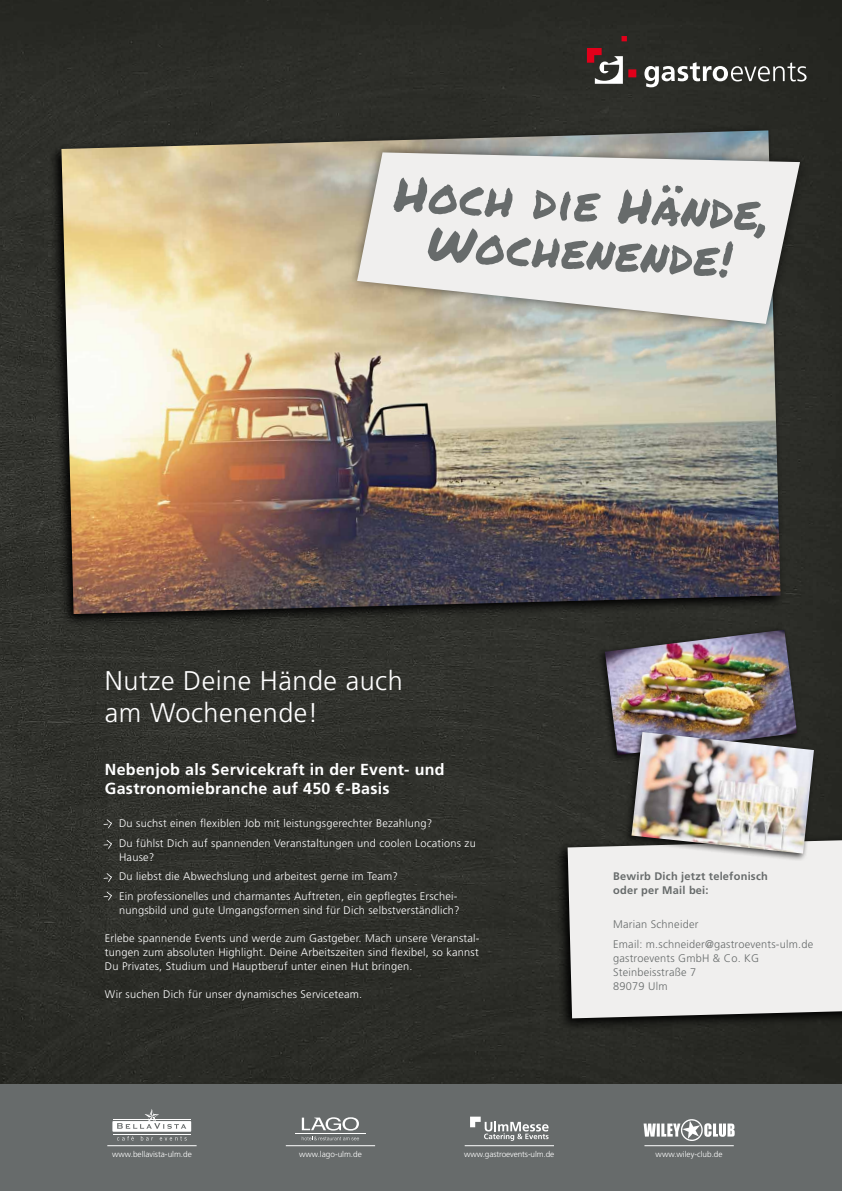
<style>
.page{position:relative;width:842px;height:1191px;background:#fff}
.page>*{position:absolute;margin:0;border:0;box-sizing:border-box;transform-origin:0 0}
.t1{font:48px/48px "Permanent Marker";color:#676b6b;text-align:center}
.t2{font:300 27px/32px "Frutiger";letter-spacing:.02em;color:#fff}
.t3{font:700 16px/19px "Frutiger";letter-spacing:.02em;color:#fff}
.t4{font:300 11px/19.7px "Frutiger";letter-spacing:.02em;color:#fff}
.t5{font:300 11px/14px "Frutiger";letter-spacing:.02em;color:#676b6b}
.t6{font:700 11px/14px "Frutiger";letter-spacing:.02em;color:#676b6b}
.t7{font:300 8.2px "Frutiger";color:#fff}
.s1{font-family:"Euro Mono"}
</style>
<div class="page">
<img style="left:0;top:0;width:842px;height:1084px">
<div style="left:0;top:1084px;width:842px;height:107px;background:#676b6b"></div>
<div style="left:628px;top:69px;width:8px;height:8px;background:#e2001a"></div>
<svg style="left:621px;top:36px;width:6px;height:5px"></svg>
<svg style="left:587px;top:48px;width:36px;height:36px"></svg>
<svg style="left:644px;top:62px;width:162px;height:25px"></svg>
<svg style="left:554px;top:834px;width:288px;height:197px;background:#21221e"></svg>
<div style="left:568px;top:840px;width:274px;height:178px;background:#f0efee"></div>
<svg style="left:302px;top:1136px;width:57px;height:4px"></svg>
<svg style="left:302px;top:1117px;width:57px;height:13px"></svg>
<hr style="left:295px;top:1132px;width:71px;height:1px;background:#fff">
<hr style="left:286px;top:1145px;width:89px;height:1px;background:#fff">
<svg style="left:644px;top:1119px;width:91px;height:22px"></svg>
<hr style="left:644px;top:1145px;width:90px;height:1px;background:#fff">
<svg style="left:470px;top:1116px;width:79px;height:24px"></svg>
<hr style="left:465px;top:1145px;width:89px;height:1px;background:#fff">
<hr style="left:107px;top:1145px;width:90px;height:1px;background:#fff">
<svg style="left:112px;top:1109px;width:79px;height:31px"></svg>
<div style="left:597px;top:626px;width:204px;height:137px;background:#2d2e29"></div>
<img style="left:605px;top:629px;width:192px;height:126px">
<div style="left:624px;top:728px;width:193px;height:133px;background:#000;opacity:.75"></div>
<img style="left:631px;top:732px;width:183px;height:121px">
<svg style="left:48px;top:125px;width:737px;height:502px;background:#2b2c28"></svg>
<img style="left:61px;top:130px;width:719px;height:484px">
<div style="left:348px;top:143px;width:461px;height:190px;background:#000;opacity:.5"></div>
<svg style="left:357px;top:152px;width:443px;height:172px;background:#dddcd8"></svg>
<svg style="left:103px;top:891px;width:9px;height:9px"></svg>
<svg style="left:103px;top:873px;width:9px;height:9px"></svg>
<svg style="left:103px;top:839px;width:9px;height:10px"></svg>
<svg style="left:103px;top:819px;width:9px;height:9px"></svg>
<h1 class="t1" style="left:396px;top:168px;width:377px;rotate:3deg">Hoch die Hände,<br>Wochenende!</h1>
<h2 class="t2" style="left:105px;top:665px;width:299px">Nutze Deine Hände auch am Wochenende!</h2>
<h3 class="t3" style="left:105px;top:760px;width:341px">Nebenjob als Servicekraft in der Event- und<br>Gastronomiebranche auf 450 <span class="s1">€</span>-Basis</h3>
<p class="t4" style="left:119px;top:813px;width:358px">Du suchst einen flexiblen Job mit leistungsgerechter Bezahlung?<br>Du fühlst Dich auf spannenden Veranstaltungen und coolen Locations zu</p>
<p class="t4" style="left:119px;top:847px;width:340px">Hause?<br>Du liebst die Abwechslung und arbeitest gerne im Team?<br>Ein professionelles und charmantes Auftreten, ein gepflegtes Erschei-</p>
<p class="t4" style="left:119px;top:900px;width:342px">nungsbild und gute Umgangsformen sind für Dich selbstverständlich?</p>
<p class="t4" style="left:105px;top:931px;width:376px;line-height:14px;text-align:justify">Erlebe spannende Events und werde zum Gastgeber. Mach unsere Veranstal&shy;tungen zum absoluten Highlight. Deine Arbeitszeiten sind flexibel, so kannst Du Privates, Studium und Hauptberuf unter einen Hut bringen.</p>
<p class="t4" style="left:105px;top:984px;width:259px">Wir suchen Dich für unser dynamisches Serviceteam.</p>
<p class="t6" style="left:613px;top:869px;width:156px">Bewirb Dich jetzt telefonisch oder per Mail bei:</p>
<p class="t5" style="left:613px;top:914px;width:202px;line-height:19.7px">Marian Schneider<br>Email: m.schneider@gastroevents-ulm.de</p>
<p class="t5" style="left:613px;top:951px;width:147px">gastroevents GmbH &amp; Co. KG<br>Steinbeisstraße 7<br>89079 Ulm</p>
<p class="t7" style="left:112px;top:1149px;width:81px">www.bellavista-ulm.de</p>
<p class="t7" style="left:299px;top:1149px;width:64px">www.lago-ulm.de</p>
<p class="t7" style="left:464px;top:1149px;width:92px">www.gastroevents-ulm.de</p>
<p class="t7" style="left:656px;top:1149px;width:68px">www.wiley-club.de</p>
</div>
